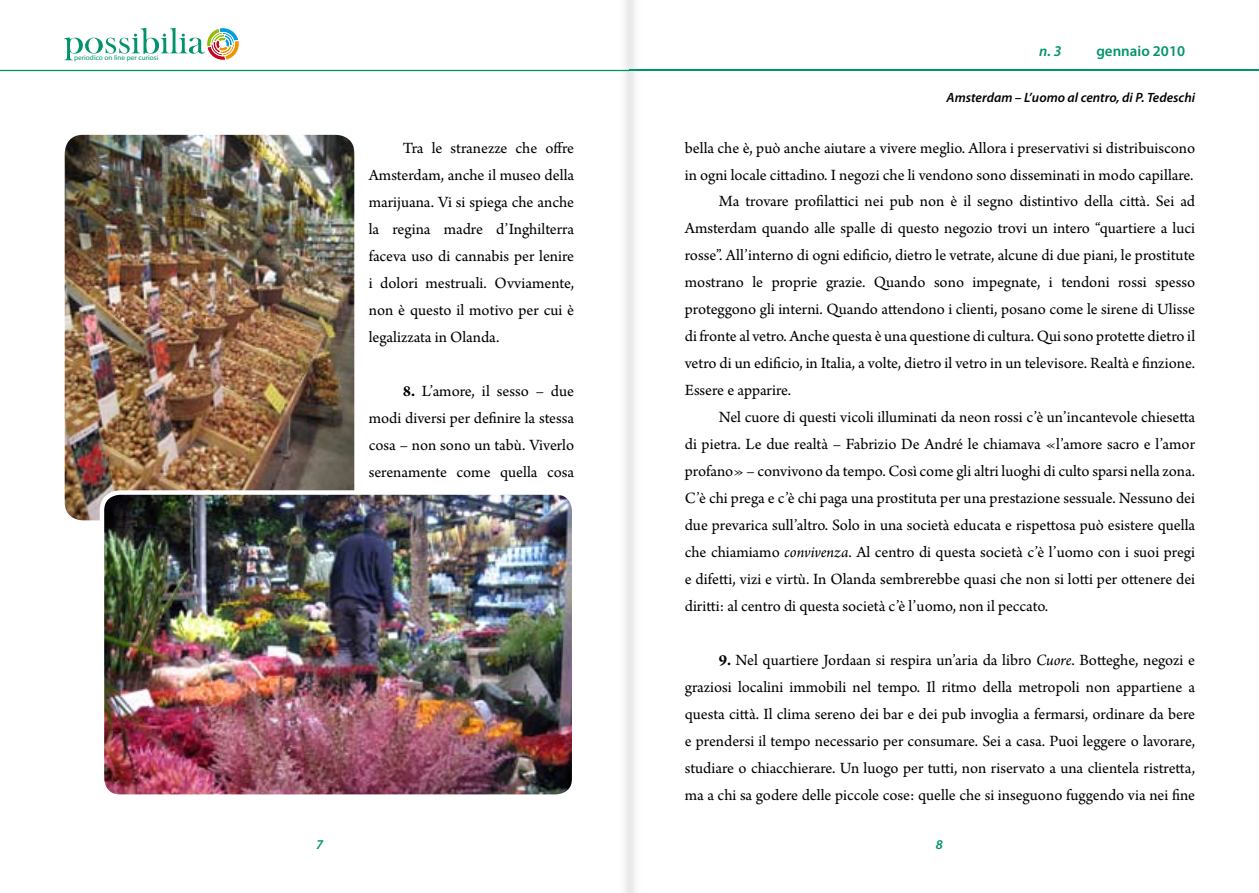
<style>
.page{position:relative;width:1259px;height:893px;background:#fff}
.page>*{position:absolute;margin:0;border:0;box-sizing:border-box;transform-origin:0 0}
.t1{font:16.5px/27px "Arno Pro";color:#000;text-align:justify}
.t2{font:600 15px "Myriad Pro";color:#00946c}
.t3{font:italic 600 15px "Myriad Pro";color:#00946c}
.t4{font:italic 600 13.5px "Myriad Pro";color:#000}
.t5{font:italic 600 13.5px "Myriad Pro";color:#00946c}
.t6{font:500 7.05px "Itc Kabel";color:#00936c}
.s1{font-weight:700}
.s2{font-style:italic}
</style>
<div class="page">
<svg style="left:0;top:70px;width:629px;height:1px"></svg>
<svg style="left:65px;top:27px;width:175px;height:34px"></svg>
<hr style="left:629px;top:70px;width:630px;height:1px;background:#00946c">
<img style="left:65px;top:135px;width:289px;height:385px">
<img style="left:102px;top:492px;width:469px;height:302px">
<div style="left:100px;top:490px;width:476px;height:309px;border:4px solid #fff;border-radius:18px"></div>
<p class="t6" style="left:74px;top:54px;width:86px">periodico on line per curiosi</p>
<p class="t1" style="left:369px;top:135px;width:207px;text-indent:34px">Tra le stranezze che offre Amsterdam, anche il museo della marijuana. Vi si spiega che anche la regina madre d’Inghilterra faceva uso di cannabis per lenire i dolori mestruali. Ovviamente, non è questo il motivo per cui è legalizzata in Olanda.</p>
<p class="t1" style="left:369px;top:378px;width:207px;text-indent:34px"><span class="s1">8.</span> L’amore, il sesso – due modi diversi per definire la stessa cosa – non sono un tabù. Viverlo serenamente come quella cosa</p>
<p class="t5" style="left:316px;top:836px;width:9px">7</p>
<p class="t3" style="left:1039px;top:41px;width:24px">n. 3</p>
<p class="t2" style="left:1096px;top:41px;width:90px">gennaio 2010</p>
<p class="t4" style="left:946px;top:88px;width:250px">Amsterdam – L’uomo al centro, di P. Tedeschi</p>
<p class="t1" style="left:685px;top:135px;width:512px">bella che è, può anche aiutare a vivere meglio. Allora i preservativi si distribuiscono</p>
<p class="t1" style="left:685px;top:162px;width:510px">in ogni locale cittadino. I negozi che li vendono sono disseminati in modo capillare.</p>
<p class="t1" style="left:719px;top:189px;width:478px">Ma trovare profilattici nei pub non è il segno distintivo della città. Sei ad</p>
<p class="t1" style="left:685px;top:216px;width:512px">Amsterdam quando alle spalle di questo negozio trovi un intero “quartiere a luci</p>
<p class="t1" style="left:685px;top:243px;width:512px">rosse”. All’interno di ogni edificio, dietro le vetrate, alcune di due piani, le prostitute</p>
<p class="t1" style="left:685px;top:270px;width:512px">mostrano le proprie grazie. Quando sono impegnate, i tendoni rossi spesso</p>
<p class="t1" style="left:685px;top:297px;width:512px">proteggono gli interni. Quando attendono i clienti, posano come le sirene di Ulisse</p>
<p class="t1" style="left:685px;top:324px;width:512px">di fronte al vetro. Anche questa è una questione di cultura. Qui sono protette dietro il</p>
<p class="t1" style="left:685px;top:351px;width:512px">vetro di un edificio, in Italia, a volte, dietro il vetro in un televisore. Realtà e finzione.</p>
<p class="t1" style="left:685px;top:378px;width:108px">Essere e apparire.</p>
<p class="t1" style="left:719px;top:405px;width:478px">Nel cuore di questi vicoli illuminati da neon rossi c’è un’incantevole chiesetta</p>
<p class="t1" style="left:685px;top:432px;width:512px">di pietra. Le due realtà – Fabrizio De André le chiamava «l’amore sacro e l’amor</p>
<p class="t1" style="left:685px;top:459px;width:512px">profano» – convivono da tempo. Così come gli altri luoghi di culto sparsi nella zona.</p>
<p class="t1" style="left:685px;top:486px;width:512px">C’è chi prega e c’è chi paga una prostituta per una prestazione sessuale. Nessuno dei</p>
<p class="t1" style="left:685px;top:513px;width:512px">due prevarica sull’altro. Solo in una società educata e rispettosa può esistere quella</p>
<p class="t1" style="left:685px;top:540px;width:512px">che chiamiamo <span class="s2">convivenza</span>. Al centro di questa società c’è l’uomo con i suoi pregi</p>
<p class="t1" style="left:685px;top:567px;width:512px">e difetti, vizi e virtù. In Olanda sembrerebbe quasi che non si lotti per ottenere dei</p>
<p class="t1" style="left:685px;top:594px;width:365px">diritti: al centro di questa società c’è l’uomo, non il peccato.</p>
<p class="t1" style="left:685px;top:648px;width:512px;text-indent:34px"><span class="s1">9.</span> Nel quartiere Jordaan si respira un’aria da libro <span class="s2">Cuore</span>. Botteghe, negozi e graziosi localini immobili nel tempo. Il ritmo della metropoli non appartiene a questa città. Il clima sereno dei bar e dei pub invoglia a fermarsi, ordinare da bere e prendersi il tempo necessario per consumare. Sei a casa. Puoi leggere o lavorare, studiare o chiacchierare. Un luogo per tutti, non riservato a una clientela ristretta, ma a chi sa godere delle piccole cose: quelle che si inseguono fuggendo via nei fine</p>
<p class="t5" style="left:936px;top:836px;width:9px">8</p>
</div>
